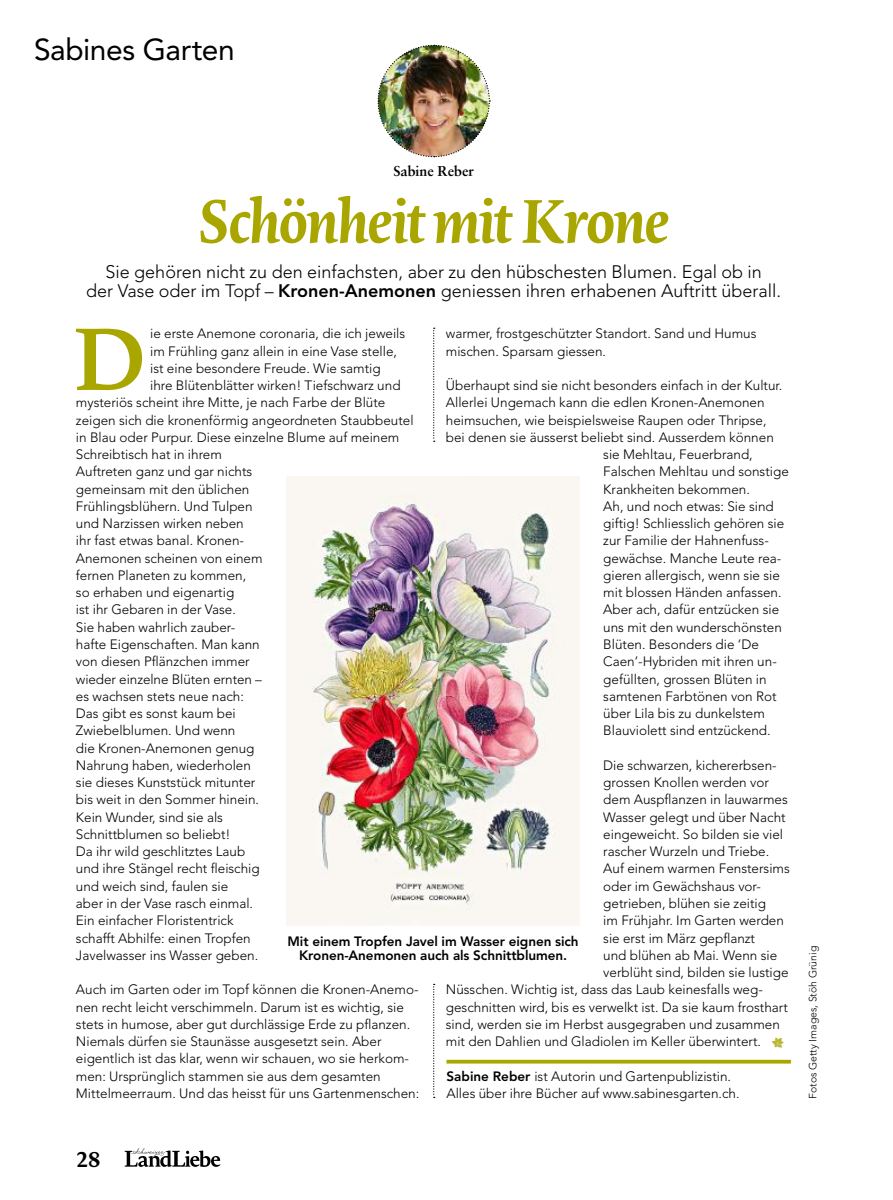
<style>
.page{position:relative;width:893px;height:1200px;background:#fff}
.page>*{position:absolute;margin:0;border:0;box-sizing:border-box;transform-origin:0 0}
.t1{font:600 86.4px "Novel Pro";color:#a9a600}
.t2{font:italic 700 60px "Novel Pro";letter-spacing:-.04em;color:#a9a600}
.t3{font:30px "Avenir LT Std";letter-spacing:-.015em;color:#000}
.t4{font:700 21px "Novel Pro";color:#000}
.t5{font:300 18px/19.5px "Avenir LT Std";color:#000;text-align:center}
.t6{font:700 14.25px "Sabon LT Std";color:#000}
.t7{font:300 13.5px/17.2px "Avenir LT Std";color:#000}
.t8{font:800 13.5px/14.2px "Avenir LT Std";letter-spacing:-.005em;color:#000;text-align:center}
.t9{font:300 10.5px "Avenir LT Std";color:#000}
.s1{font-weight:800}
.s2{font-family:"We Love Nature Blooms";font-weight:400;color:#bab636}
</style>
<div class="page">
<img style="left:377px;top:44px;width:113px;height:114px">
<svg style="left:125px;top:1148px;width:95px;height:18px"></svg>
<svg style="left:433px;top:327px;width:2px;height:115px"></svg>
<svg style="left:433px;top:983px;width:2px;height:114px"></svg>
<svg style="left:446px;top:1059px;width:345px;height:4px"></svg>
<img style="left:287px;top:476px;width:292px;height:449px">
<h3 class="t3" style="left:34px;top:32px;width:202px">Sabines Garten</h3>
<p class="t6" style="left:393px;top:162px;width:82px">Sabine Reber</p>
<h2 class="t2" style="left:198px;top:175px;width:473px">Schönheit mit Krone</h2>
<h3 class="t5" style="left:86px;top:262px;width:696px">Sie gehören nicht zu den einfachsten, aber zu den hübschesten Blumen. Egal ob in<br>der Vase oder im Topf – <span class="s1">Kronen-Anemonen</span> geniessen ihren erhabenen Auftritt überall.</h3>
<h1 class="t1" style="left:70px;top:294px;width:79px">D</h1>
<p class="t7" style="left:150px;top:325px;width:257px">ie erste Anemone coronaria, die ich jeweils</p>
<p class="t7" style="left:446px;top:325px;width:312px">warmer, frostgeschützter Standort. Sand und Humus mischen. Sparsam giessen.</p>
<p class="t7" style="left:446px;top:377px;width:338px">Überhaupt sind sie nicht besonders einfach in der Kultur.</p>
<p class="t7" style="left:446px;top:394px;width:320px">Allerlei Ungemach kann die edlen Kronen-Anemonen</p>
<p class="t7" style="left:446px;top:411px;width:322px">heimsuchen, wie beispielsweise Raupen oder Thripse,</p>
<p class="t7" style="left:446px;top:428px;width:329px">bei denen sie äusserst beliebt sind. Ausserdem können</p>
<p class="t7" style="left:603px;top:446px;width:151px">sie Mehltau, Feuerbrand,</p>
<p class="t7" style="left:603px;top:463px;width:187px">Falschen Mehltau und sonstige</p>
<p class="t7" style="left:603px;top:480px;width:148px">Krankheiten bekommen.</p>
<p class="t7" style="left:603px;top:497px;width:172px">Ah, und noch etwas: Sie sind</p>
<p class="t7" style="left:603px;top:515px;width:182px">giftig! Schliesslich gehören sie</p>
<p class="t7" style="left:603px;top:532px;width:166px">zur Familie der Hahnenfuss-</p>
<p class="t7" style="left:603px;top:549px;width:178px">gewächse. Manche Leute rea-</p>
<p class="t7" style="left:603px;top:566px;width:178px">gieren allergisch, wenn sie sie</p>
<p class="t7" style="left:603px;top:584px;width:180px">mit blossen Händen anfassen.</p>
<p class="t7" style="left:603px;top:601px;width:177px">Aber ach, dafür entzücken sie</p>
<p class="t7" style="left:603px;top:618px;width:180px">uns mit den wunderschönsten</p>
<p class="t7" style="left:603px;top:635px;width:157px">Blüten. Besonders die ’De</p>
<p class="t7" style="left:603px;top:653px;width:175px">Caen’-Hybriden mit ihren un-</p>
<p class="t7" style="left:603px;top:670px;width:165px">gefüllten, grossen Blüten in</p>
<p class="t7" style="left:603px;top:687px;width:175px">samtenen Farbtönen von Rot</p>
<p class="t7" style="left:603px;top:704px;width:163px">über Lila bis zu dunkelstem</p>
<p class="t7" style="left:603px;top:722px;width:169px">Blauviolett sind entzückend.</p>
<p class="t7" style="left:603px;top:756px;width:175px">Die schwarzen, kichererbsen-</p>
<p class="t7" style="left:603px;top:773px;width:167px">grossen Knollen werden vor</p>
<p class="t7" style="left:603px;top:791px;width:186px">dem Auspflanzen in lauwarmes</p>
<p class="t7" style="left:603px;top:808px;width:184px">Wasser gelegt und über Nacht</p>
<p class="t7" style="left:603px;top:825px;width:181px">eingeweicht. So bilden sie viel</p>
<p class="t7" style="left:603px;top:842px;width:168px">rascher Wurzeln und Triebe.</p>
<p class="t7" style="left:603px;top:860px;width:188px">Auf einem warmen Fenstersims</p>
<p class="t7" style="left:603px;top:877px;width:158px">oder im Gewächshaus vor-</p>
<p class="t7" style="left:603px;top:894px;width:164px">getrieben, blühen sie zeitig</p>
<p class="t7" style="left:603px;top:911px;width:182px">im Frühjahr. Im Garten werden</p>
<p class="t7" style="left:603px;top:929px;width:153px">sie erst im März gepflanzt</p>
<p class="t7" style="left:603px;top:946px;width:175px">und blühen ab Mai. Wenn sie</p>
<p class="t7" style="left:603px;top:963px;width:187px">verblüht sind, bilden sie lustige</p>
<p class="t7" style="left:446px;top:980px;width:317px">Nüsschen. Wichtig ist, dass das Laub keinesfalls weg-</p>
<p class="t7" style="left:446px;top:998px;width:344px">geschnitten wird, bis es verwelkt ist. Da sie kaum frosthart</p>
<p class="t7" style="left:446px;top:1015px;width:335px">sind, werden sie im Herbst ausgegraben und zusammen</p>
<p class="t7" style="left:446px;top:1032px;width:340px">mit den Dahlien und Gladiolen im Keller überwintert. <span class="s2">C</span></p>
<p class="t7" style="left:150px;top:342px;width:248px">im Frühling ganz allein in eine Vase stelle,</p>
<p class="t7" style="left:150px;top:359px;width:232px">ist eine besondere Freude. Wie samtig</p>
<p class="t7" style="left:150px;top:377px;width:252px">ihre Blütenblätter wirken! Tiefschwarz und</p>
<p class="t7" style="left:76px;top:394px;width:311px">mysteriös scheint ihre Mitte, je nach Farbe der Blüte</p>
<p class="t7" style="left:76px;top:411px;width:339px">zeigen sich die kronenförmig angeordneten Staubbeutel</p>
<p class="t7" style="left:76px;top:428px;width:325px">in Blau oder Purpur. Diese einzelne Blume auf meinem</p>
<p class="t7" style="left:76px;top:446px;width:148px">Schreibtisch hat in ihrem</p>
<p class="t7" style="left:76px;top:463px;width:178px">Auftreten ganz und gar nichts</p>
<p class="t7" style="left:76px;top:480px;width:175px">gemeinsam mit den üblichen</p>
<p class="t7" style="left:76px;top:497px;width:178px">Frühlingsblühern. Und Tulpen</p>
<p class="t7" style="left:76px;top:515px;width:169px">und Narzissen wirken neben</p>
<p class="t7" style="left:76px;top:532px;width:170px">ihr fast etwas banal. Kronen-</p>
<p class="t7" style="left:76px;top:549px;width:188px">Anemonen scheinen von einem</p>
<p class="t7" style="left:76px;top:566px;width:172px">fernen Planeten zu kommen,</p>
<p class="t7" style="left:76px;top:584px;width:160px">so erhaben und eigenartig</p>
<p class="t7" style="left:76px;top:601px;width:161px">ist ihr Gebaren in der Vase.</p>
<p class="t7" style="left:76px;top:618px;width:161px">Sie haben wahrlich zauber-</p>
<p class="t7" style="left:76px;top:635px;width:185px">hafte Eigenschaften. Man kann</p>
<p class="t7" style="left:76px;top:653px;width:175px">von diesen Pflänzchen immer</p>
<p class="t7" style="left:76px;top:670px;width:188px">wieder einzelne Blüten ernten –</p>
<p class="t7" style="left:76px;top:687px;width:169px">es wachsen stets neue nach:</p>
<p class="t7" style="left:76px;top:704px;width:161px">Das gibt es sonst kaum bei</p>
<p class="t7" style="left:76px;top:722px;width:161px">Zwiebelblumen. Und wenn</p>
<p class="t7" style="left:76px;top:739px;width:180px">die Kronen-Anemonen genug</p>
<p class="t7" style="left:76px;top:756px;width:177px">Nahrung haben, wiederholen</p>
<p class="t7" style="left:76px;top:773px;width:181px">sie dieses Kunststück mitunter</p>
<p class="t7" style="left:76px;top:791px;width:185px">bis weit in den Sommer hinein.</p>
<p class="t7" style="left:76px;top:808px;width:149px">Kein Wunder, sind sie als</p>
<p class="t7" style="left:76px;top:825px;width:156px">Schnittblumen so beliebt!</p>
<p class="t7" style="left:76px;top:842px;width:171px">Da ihr wild geschlitztes Laub</p>
<p class="t7" style="left:76px;top:860px;width:185px">und ihre Stängel recht fleischig</p>
<p class="t7" style="left:76px;top:877px;width:154px">und weich sind, faulen sie</p>
<p class="t7" style="left:76px;top:894px;width:179px">aber in der Vase rasch einmal.</p>
<p class="t7" style="left:76px;top:911px;width:159px">Ein einfacher Floristentrick</p>
<p class="t7" style="left:76px;top:929px;width:176px">schafft Abhilfe: einen Tropfen</p>
<p class="t7" style="left:76px;top:946px;width:184px">Javelwasser ins Wasser geben.</p>
<p class="t7" style="left:76px;top:980px;width:345px">Auch im Garten oder im Topf können die Kronen-Anemo&shy;nen recht leicht verschimmeln. Darum ist es wichtig, sie stets in humose, aber gut durchlässige Erde zu pflanzen.<br>Niemals dürfen sie Staunässe ausgesetzt sein. Aber eigentlich ist das klar, wenn wir schauen, wo sie herkom&shy;men: Ursprünglich stammen sie aus dem gesamten Mittelmeerraum. Und das heisst für uns Gartenmenschen:</p>
<p class="t8" style="left:288px;top:933px;width:293px">Mit einem Tropfen Javel im Wasser eignen sich<br>Kronen-Anemonen auch als Schnittblumen.</p>
<p class="t9" style="left:807px;top:1098px;width:154px;rotate:-90deg">Fotos Getty Images, Stöh Grünig</p>
<p class="t7" style="left:446px;top:1067px;width:295px"><span class="s1">Sabine Reber</span> ist Autorin und Gartenpublizistin.<br>Alles über ihre Bücher auf www.sabinesgarten.ch.</p>
<h3 class="t4" style="left:77px;top:1142px;width:25px">28</h3>
</div>
